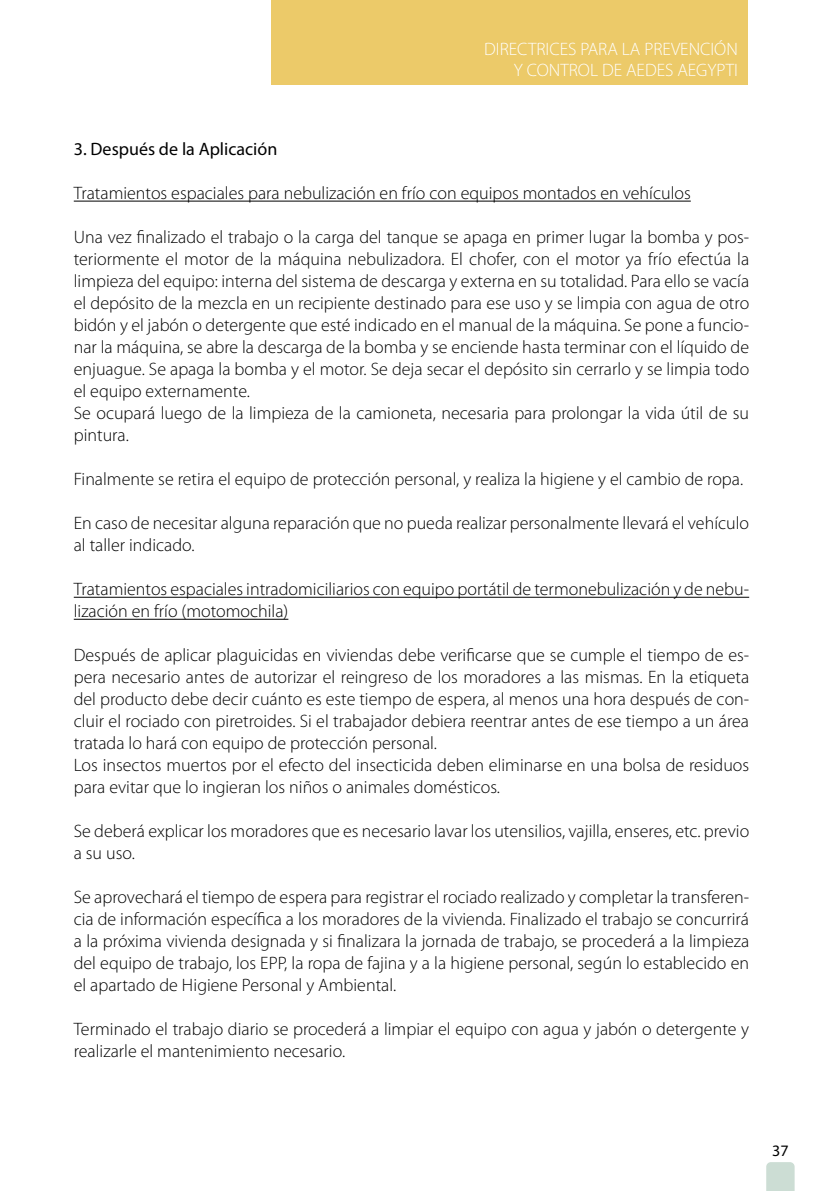
<style>
.page{position:relative;width:823px;height:1191px;background:#fff}
.page>*{position:absolute;margin:0;border:0;box-sizing:border-box;transform-origin:0 0}
.t1{font:300 18px/22px "Myriad Pro";color:#000}
.t2{font:300 18px/21.6px "Myriad Pro";color:#fff;text-align:right}
.t3{font:18px "Myriad Pro";color:#000}
.t4{font:16px "Myriad Pro";color:#000}
</style>
<div class="page">
<svg style="left:766px;top:1162px;width:28px;height:29px"></svg>
<div style="left:271px;top:0;width:476px;height:85px;background:#ecca69"></div>
<hr style="left:74px;top:201px;width:616px;height:1px;background:#000">
<hr style="left:74px;top:597px;width:674px;height:1px;background:#000">
<hr style="left:74px;top:619px;width:214px;height:1px;background:#000">
<p class="t2" style="left:484px;top:38px;width:255px">DIRECTRICES PARA LA PREVENCIÓN<br>Y CONTROL DE AEDES AEGYPTI</p>
<p class="t3" style="left:74px;top:138px;width:205px">3. Después de la Aplicación</p>
<p class="t1" style="left:74px;top:182px;width:618px">Tratamientos espaciales para nebulización en frío con equipos montados en vehículos</p>
<p class="t1" style="left:74px;top:226px;width:676px">Una vez finalizado el trabajo o la carga del tanque se apaga en primer lugar la bomba y pos&shy;teriormente el motor de la máquina nebulizadora. El chofer, con el motor ya frío efectúa la limpieza del equipo: interna del sistema de descarga y externa en su totalidad. Para ello se vacía el depósito de la mezcla en un recipiente destinado para ese uso y se limpia con agua de otro bidón y el jabón o detergente que esté indicado en el manual de la máquina. Se pone a funcio&shy;nar la máquina, se abre la descarga de la bomba y se enciende hasta terminar con el líquido de enjuague. Se apaga la bomba y el motor. Se deja secar el depósito sin cerrarlo y se limpia todo el equipo externamente.<br>Se ocupará luego de la limpieza de la camioneta, necesaria para prolongar la vida útil de su pintura.</p>
<p class="t1" style="left:74px;top:468px;width:670px">Finalmente se retira el equipo de protección personal, y realiza la higiene y el cambio de ropa.</p>
<p class="t1" style="left:74px;top:512px;width:676px">En caso de necesitar alguna reparación que no pueda realizar personalmente llevará el vehículo al taller indicado.</p>
<p class="t1" style="left:74px;top:578px;width:676px">Tratamientos espaciales intradomiciliarios con equipo portátil de termonebulización y de nebu&shy;lización en frío (motomochila)</p>
<p class="t1" style="left:74px;top:644px;width:676px">Después de aplicar plaguicidas en viviendas debe verificarse que se cumple el tiempo de es&shy;pera necesario antes de autorizar el reingreso de los moradores a las mismas. En la etiqueta del producto debe decir cuánto es este tiempo de espera, al menos una hora después de con&shy;cluir el rociado con piretroides. Si el trabajador debiera reentrar antes de ese tiempo a un área tratada lo hará con equipo de protección personal.<br>Los insectos muertos por el efecto del insecticida deben eliminarse en una bolsa de residuos para evitar que lo ingieran los niños o animales domésticos.</p>
<p class="t1" style="left:74px;top:820px;width:676px">Se deberá explicar los moradores que es necesario lavar los utensilios, vajilla, enseres, etc. previo a su uso.</p>
<p class="t1" style="left:74px;top:886px;width:676px;text-align:justify">Se aprovechará el tiempo de espera para registrar el rociado realizado y completar la transferen&shy;cia de información específica a los moradores de la vivienda. Finalizado el trabajo se concurrirá a la próxima vivienda designada y si finalizara la jornada de trabajo, se procederá a la limpieza del equipo de trabajo, los EPP, la ropa de fajina y a la higiene personal, según lo establecido en el apartado de Higiene Personal y Ambiental.</p>
<p class="t1" style="left:74px;top:1018px;width:676px">Terminado el trabajo diario se procederá a limpiar el equipo con agua y jabón o detergente y realizarle el mantenimiento necesario.</p>
<p class="t4" style="left:771px;top:1140px;width:18px">37</p>
</div>
